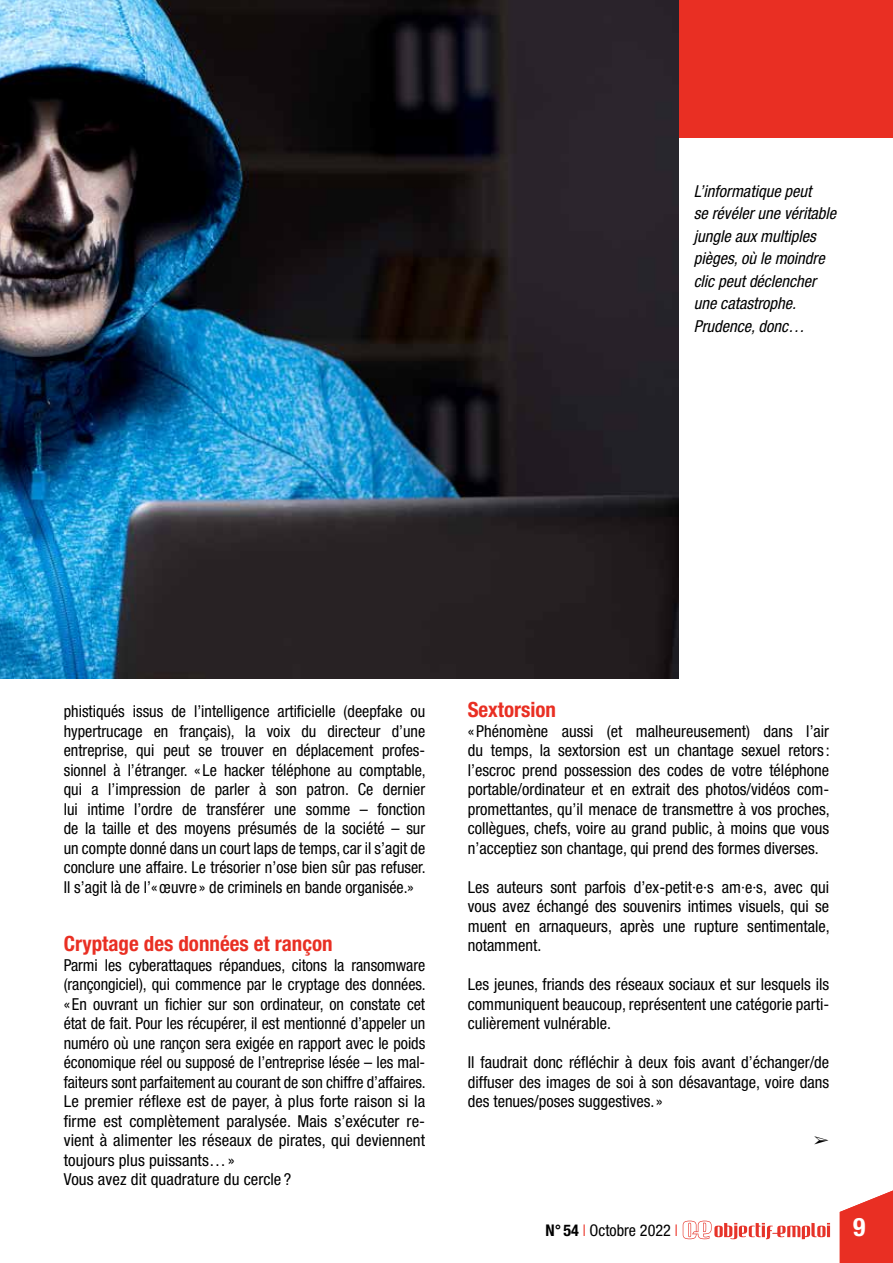
<style>
.page{position:relative;width:893px;height:1263px;background:#fff}
.page>*{position:absolute;margin:0;border:0;box-sizing:border-box;transform-origin:0 0}
.t1{font:700 condensed 25.5px "Helvetica Neue LT Std";color:#fff}
.t2{font:700 condensed 21px "Helvetica Neue LT Std";color:#e92f23}
.t3{font:condensed 16.5px/19.5px "Helvetica Neue LT Std";color:#000;text-align:justify}
.t4{font:italic condensed 16.5px/22.5px "Helvetica Neue LT Std";color:#000}
.t5{font:condensed 16.2px "Helvetica Neue LT Std";color:#000}
.s1{font-weight:700}
.s2{font-weight:300;color:#e92f23}
</style>
<div class="page">
<svg style="left:683px;top:1221px;width:147px;height:18px"></svg>
<svg style="left:840px;top:1190px;width:53px;height:73px;background:#ec4e44"></svg>
<div style="left:0;top:0;width:893px;height:138px;background:#e92f23"></div>
<img style="left:0;top:0;width:678px;height:678px">
<p class="t4" style="left:694px;top:180px;width:144px">L’informatique peut<br>se révéler une véritable jungle aux multiples pièges, où le moindre clic peut déclencher une catastrophe.<br>Prudence, donc…</p>
<p class="t3" style="left:64px;top:701px;width:364px">phistiqués issus de l’intelligence artificielle (deepfake ou hypertrucage en français), la voix du directeur d’une entreprise, qui peut se trouver en déplacement profes&shy;sionnel à l’étranger. « Le hacker téléphone au comptable, qui a l’impression de parler à son patron. Ce dernier lui intime l’ordre de transférer une somme – fonction de la taille et des moyens présumés de la société – sur un compte donné dans un court laps de temps, car il s’agit de conclure une affaire. Le trésorier n’ose bien sûr pas refuser.<br>Il s’agit là de l’«œuvre » de criminels en bande organisée.»</p>
<p class="t2" style="left:64px;top:931px;width:270px">Cryptage des données et rançon</p>
<p class="t3" style="left:64px;top:955px;width:364px;text-align:left">Parmi les cyberattaques répandues, citons la ransomware (rançongiciel), qui commence par le cryptage des données. «En ouvrant un fichier sur son ordinateur, on constate cet état de fait. Pour les récupérer, il est mentionné d’appeler un numéro où une rançon sera exigée en rapport avec le poids économique réel ou supposé de l’entreprise lésée – les mal&shy;faiteurs sont parfaitement au courant de son chiffre d’affaires.<br>Le premier réflexe est de payer, à plus forte raison si la firme est complètement paralysée. Mais s’exécuter re&shy;vient à alimenter les réseaux de pirates, qui deviennent toujours plus puissants…»<br>Vous avez dit quadrature du cercle ?</p>
<p class="t2" style="left:468px;top:697px;width:90px">Sextorsion</p>
<p class="t3" style="left:468px;top:721px;width:364px">« Phénomène aussi (et malheureusement) dans l’air du temps, la sextorsion est un chantage sexuel retors : l’escroc prend possession des codes de votre téléphone portable/ordinateur et en extrait des photos/vidéos com&shy;promettantes, qu’il menace de transmettre à vos proches, collègues, chefs, voire au grand public, à moins que vous n’acceptiez son chantage, qui prend des formes diverses.</p>
<p class="t3" style="left:468px;top:877px;width:363px">Les auteurs sont parfois d’ex-petit·e·s am·e·s, avec qui vous avez échangé des souvenirs intimes visuels, qui se muent en arnaqueurs, après une rupture sentimentale, notamment.</p>
<p class="t3" style="left:468px;top:974px;width:363px">Les jeunes, friands des réseaux sociaux et sur lesquels ils communiquent beaucoup, représentent une catégorie parti&shy;culièrement vulnérable.</p>
<p class="t3" style="left:468px;top:1052px;width:363px">Il faudrait donc réfléchir à deux fois avant d’échanger/de diffuser des images de soi à son désavantage, voire dans des tenues/poses suggestives.»</p>
<p class="t5" style="left:546px;top:1220px;width:134px"><span class="s1">N° 54</span> <span class="s2">I</span> Octobre 2022 <span class="s2">I</span></p>
<h1 class="t1" style="left:853px;top:1211px;width:14px">9</h1>
</div>
